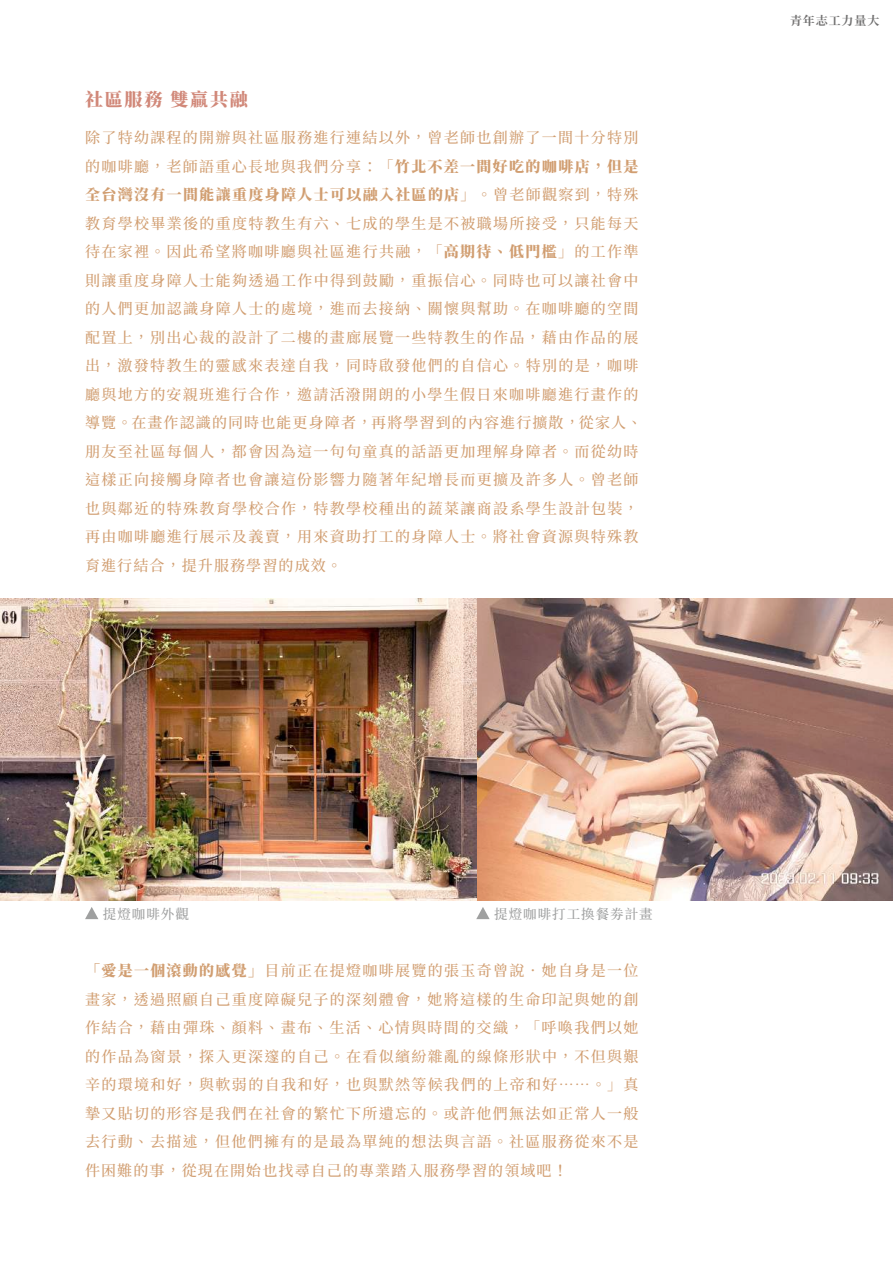
<style>
.page{position:relative;width:893px;height:1263px;background:#fff}
.page>*{position:absolute;margin:0;border:0;box-sizing:border-box;transform-origin:0 0}
.t1{font:900 18px "Noto Serif CJ Ktc";letter-spacing:.1em;color:#d18879}
.t2{font:500 15px/28.5px "Noto Serif CJ Ktc";letter-spacing:.09em;color:#d19e71;text-align:justify}
.t3{font:500 13.5px "Noto Serif CJ Ktc";letter-spacing:.075em;color:#9fa0a0}
.t4{font:700 12px "Noto Serif CJ Ktc";letter-spacing:.075em;color:#727171}
.s1{font-weight:900}
</style>
<div class="page">
<svg style="left:85px;top:907px;width:13px;height:12px"></svg>
<svg style="left:476px;top:907px;width:14px;height:12px"></svg>
<img style="left:0;top:598px;width:893px;height:302px">
<p class="t1" style="left:85px;top:89px;width:164px">社區服務 雙贏共融</p>
<p class="t2" style="left:85px;top:124px;width:559px;text-align:left">除了特幼課程的開辦與社區服務進行連結以外，曾老師也創辦了一間十分特別的咖啡廳，老師語重心長地與我們分享：「<span class="s1">竹北不差一間好吃的咖啡店，但是全台灣沒有一間能讓重度身障人士可以融入社區的店</span>」。曾老師觀察到，特殊教育學校畢業後的重度特教生有六、七成的學生是不被職場所接受，只能每天待在家裡。因此希望將咖啡廳與社區進行共融，「<span class="s1">高期待、低門檻</span>」的工作準則讓重度身障人士能夠透過工作中得到鼓勵，重振信心。同時也可以讓社會中的人們更加認識身障人士的處境，進而去接納、關懷與幫助。在咖啡廳的空間配置上，別出心裁的設計了二樓的畫廊展覽一些特教生的作品，藉由作品的展出，激發特教生的靈感來表達自我，同時啟發他們的自信心。特別的是，咖啡廳與地方的安親班進行合作，邀請活潑開朗的小學生假日來咖啡廳進行畫作的導覽。在畫作認識的同時也能更身障者，再將學習到的內容進行擴散，從家人、朋友至社區每個人，都會因為這一句句童真的話語更加理解身障者。而從幼時這樣正向接觸身障者也會讓這份影響力隨著年紀增長而更擴及許多人。曾老師也與鄰近的特殊教育學校合作，特教學校種出的蔬菜讓商設系學生設計包裝，再由咖啡廳進行展示及義賣，用來資助打工的身障人士。將社會資源與特殊教育進行結合，提升服務學習的成效。</p>
<p class="t3" style="left:103px;top:907px;width:88px">提燈咖啡外觀</p>
<p class="t3" style="left:494px;top:907px;width:160px">提燈咖啡打工換餐劵計畫</p>
<p class="t2" style="left:85px;top:957px;width:555px"><span class="s1">「愛是一個滾動的感覺」</span>目前正在提燈咖啡展覽的張玉奇曾說．她自身是一位畫家，透過照顧自己重度障礙兒子的深刻體會，她將這樣的生命印記與她的創作結合，藉由彈珠、顏料、畫布、生活、心情與時間的交織，「呼喚我們以她的作品為窗景，探入更深邃的自己。在看似繽紛雜亂的線條形狀中，不但與艱辛的環境和好，與軟弱的自我和好，也與默然等候我們的上帝和好……。」真摯又貼切的形容是我們在社會的繁忙下所遺忘的。或許他們無法如正常人一般去行動、去描述，但他們擁有的是最為單純的想法與言語。社區服務從來不是件困難的事，從現在開始也找尋自己的專業踏入服務學習的領域吧！</p>
<p class="t4" style="left:790px;top:14px;width:91px">青年志工力量大</p>
</div>
